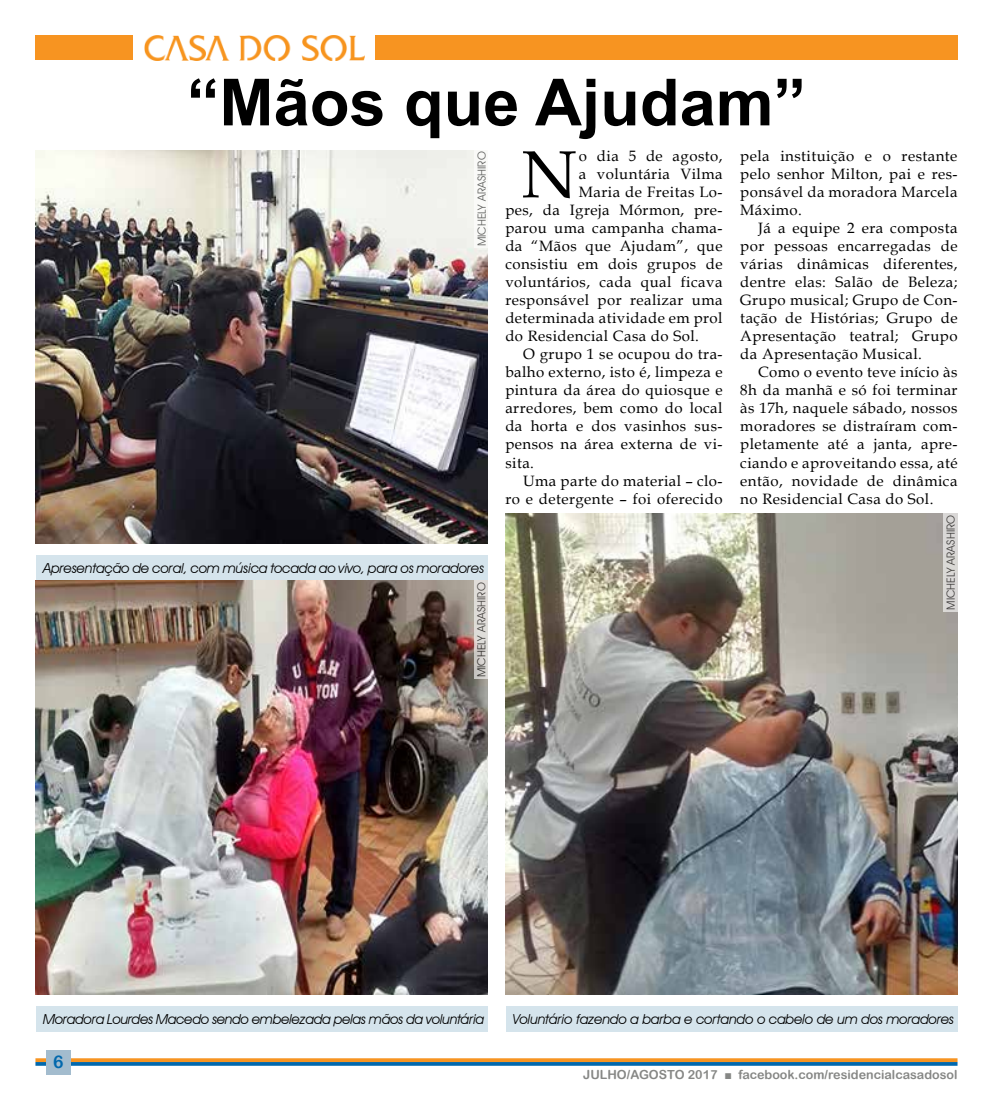
<style>
.page{position:relative;width:993px;height:1117px;background:#fff}
.page>*{position:absolute;margin:0;border:0;box-sizing:border-box;transform-origin:0 0}
.t1{font:66.5px "Book Antiqua";color:#000}
.t2{font:700 65px "Arial";color:#000}
.t3{font:17.5px "Arial Rounded MT Bold";color:#0168ad}
.t4{font:15px/18px "Book Antiqua";letter-spacing:.03em;color:#000;text-align:justify}
.t5{font:italic 13.75px "Avant Garde IT Cby BT";letter-spacing:-.01em;color:#000}
.t6{font:12.5px "Arial Rounded MT Bold";color:#868785}
.t7{font:11.25px "Avant Garde IT Cby BT";color:#000}
.s1{font-family:"Arial"}
</style>
<div class="page">
<svg style="left:35px;top:1061px;width:922px;height:4px;background:#427489"></svg>
<svg style="left:35px;top:1058px;width:922px;height:3px;background:#f79d35"></svg>
<div style="left:46px;top:1049px;width:25px;height:25px;background:#a3bcce"></div>
<img style="left:144px;top:35px;width:221px;height:25px">
<div style="left:35px;top:35px;width:98px;height:25px;background:#f79421"></div>
<div style="left:375px;top:35px;width:582px;height:25px;background:#f79421"></div>
<img style="left:35px;top:150px;width:452px;height:393px">
<div style="left:36px;top:555px;width:451px;height:25px;background:#d5e4ec"></div>
<img style="left:35px;top:580px;width:452px;height:414px">
<div style="left:36px;top:1006px;width:451px;height:25px;background:#d5e4ec"></div>
<img style="left:505px;top:513px;width:451px;height:481px">
<div style="left:505px;top:1006px;width:452px;height:25px;background:#d5e4ec"></div>
<div style="left:474px;top:150px;width:14px;height:98px;background:#fafaf8"></div>
<div style="left:943px;top:513px;width:14px;height:98px;background:#dad8d6"></div>
<svg style="left:474px;top:580px;width:14px;height:98px"></svg>
<h2 class="t2" style="left:187px;top:59px;width:620px">“Mãos que Ajudam”</h2>
<h1 class="t1" style="left:521px;top:128px;width:57px">N</h1>
<p class="t4" style="left:578px;top:147px;width:145px">o dia 5 de agosto,</p>
<p class="t4" style="left:740px;top:147px;width:219px">pela instituição e o restante pelo senhor Milton, pai e res&shy;ponsável da moradora Marcela Máximo.</p>
<p class="t4" style="left:740px;top:219px;width:219px;text-indent:18px">Já a equipe 2 era composta por pessoas encarregadas de várias dinâmicas diferentes, dentre elas: Salão de Beleza; Grupo musical; Grupo de Con&shy;tação de Histórias; Grupo de Apresentação teatral; Grupo da Apresentação Musical.</p>
<p class="t4" style="left:740px;top:363px;width:219px;text-indent:18px">Como o evento teve início às 8h da manhã e só foi terminar às 17h, naquele sábado, nossos moradores se distraíram com&shy;pletamente até a janta, apre&shy;ciando e aproveitando essa, até então, novidade de dinâmica no Residencial Casa do Sol.</p>
<p class="t7" style="left:475px;top:246px;width:96px;rotate:-90deg">MICHELY ARASHIRO</p>
<p class="t4" style="left:578px;top:165px;width:145px">a voluntária Vilma</p>
<p class="t4" style="left:578px;top:183px;width:145px">Maria de Freitas Lo-</p>
<p class="t4" style="left:505px;top:201px;width:219px">pes, da Igreja Mórmon, pre-</p>
<p class="t4" style="left:505px;top:219px;width:219px">parou uma campanha chama-</p>
<p class="t4" style="left:505px;top:237px;width:219px">da “Mãos que Ajudam”, que</p>
<p class="t4" style="left:505px;top:255px;width:219px">consistiu em dois grupos de</p>
<p class="t4" style="left:505px;top:273px;width:219px">voluntários, cada qual ficava</p>
<p class="t4" style="left:505px;top:291px;width:219px">responsável por realizar uma</p>
<p class="t4" style="left:505px;top:309px;width:219px">determinada atividade em prol</p>
<p class="t4" style="left:505px;top:327px;width:195px">do Residencial Casa do Sol.</p>
<p class="t4" style="left:523px;top:345px;width:201px">O grupo 1 se ocupou do tra-</p>
<p class="t4" style="left:505px;top:363px;width:219px">balho externo, isto é, limpeza e</p>
<p class="t4" style="left:505px;top:381px;width:219px">pintura da área do quiosque e</p>
<p class="t4" style="left:505px;top:399px;width:219px">arredores, bem como do local</p>
<p class="t4" style="left:505px;top:417px;width:219px">da horta e dos vasinhos sus-</p>
<p class="t4" style="left:505px;top:435px;width:219px">pensos na área externa de vi-</p>
<p class="t4" style="left:505px;top:453px;width:30px">sita.</p>
<p class="t4" style="left:523px;top:471px;width:201px">Uma parte do material – clo-</p>
<p class="t4" style="left:505px;top:489px;width:219px">ro e detergente – foi oferecido</p>
<p class="t5" style="left:43px;top:560px;width:442px">Apresentação de coral, com música tocada ao vivo, para os moradores</p>
<p class="t7" style="left:474px;top:677px;width:96px;rotate:-90deg">MICHELY ARASHIRO</p>
<p class="t7" style="left:943px;top:609px;width:96px;rotate:-90deg">MICHELY ARASHIRO</p>
<p class="t5" style="left:43px;top:1010px;width:442px">Moradora Lourdes Macedo sendo embelezada pelas mãos da voluntária</p>
<p class="t5" style="left:512px;top:1010px;width:442px">Voluntário fazendo a barba e cortando o cabelo de um dos moradores</p>
<p class="t3" style="left:53px;top:1051px;width:12px">6</p>
<p class="t6" style="left:583px;top:1066px;width:376px">JULHO/AGOSTO 2017 <span class="s1">■</span> facebook.com/residencialcasadosol</p>
</div>
